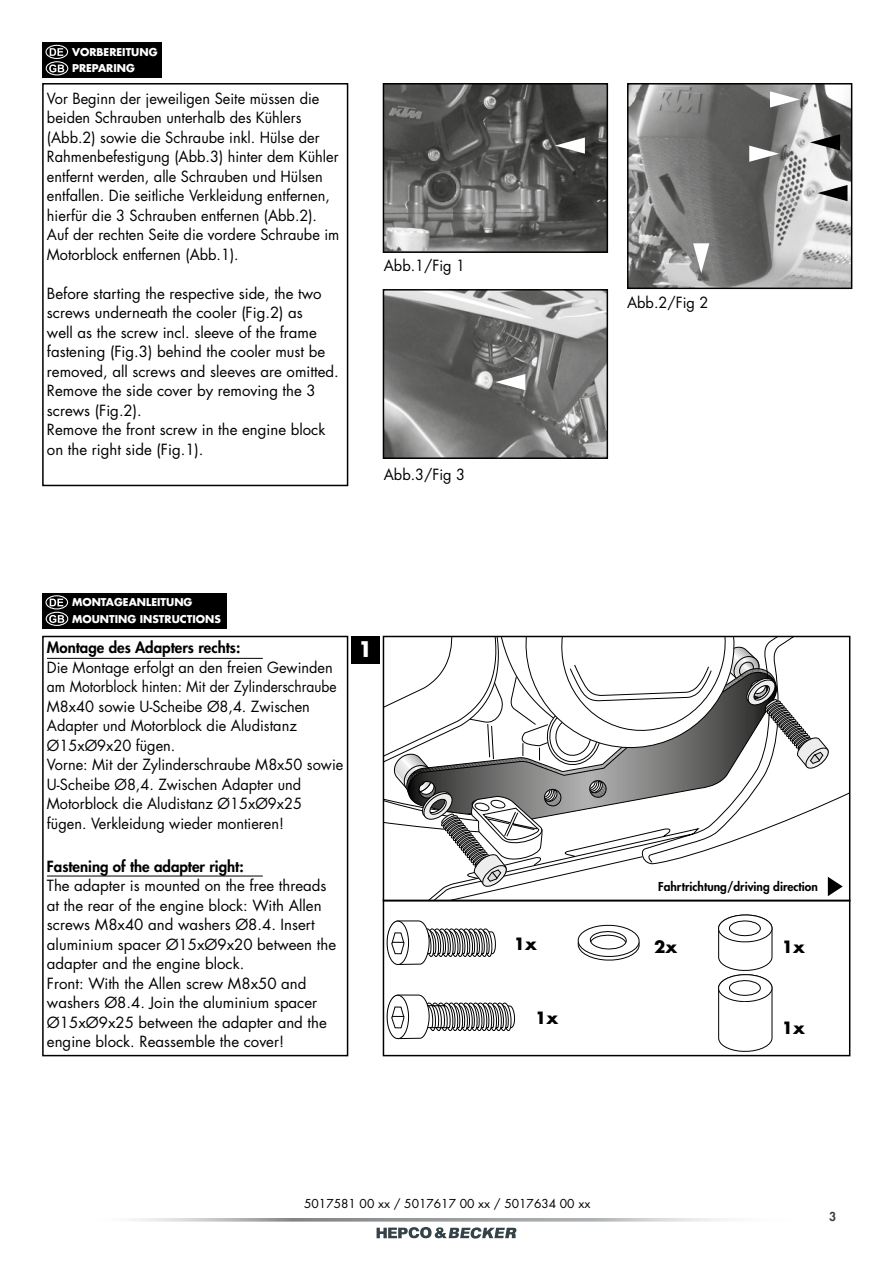
<style>
.page{position:relative;width:893px;height:1263px;background:#fff}
.page>*{position:absolute;margin:0;border:0;box-sizing:border-box;transform-origin:0 0}
.t1{font:700 21px "Futura Std";color:#fff}
.t2{font:700 16.5px "Futura Std";color:#000}
.t3{font:15px/19.5px "Futura Std";color:#000}
.t4{font:800 15px "Futura Std";color:#000}
.t5{font:12px "Futura Std";color:#000}
.t6{font:800 12px "Futura Std";color:#000}
.t7{font:800 12px "Futura Std";color:#354248}
.t8{font:700 10.5px/16.5px "Futura Std";color:#fff}
</style>
<div class="page">
<svg style="left:134px;top:1218px;width:593px;height:3px;background:#b3b4b5"></svg>
<svg style="left:377px;top:1227px;width:139px;height:11px"></svg>
<div style="left:43px;top:593px;width:184px;height:35px;background:#000"></div>
<svg style="left:50px;top:599px;width:13px;height:7px"></svg>
<div style="left:45px;top:595px;width:23px;height:14px;border:1px solid #fff;border-radius:50%"></div>
<svg style="left:49px;top:615px;width:15px;height:8px"></svg>
<div style="left:46px;top:612px;width:22px;height:14px;border:1px solid #fff;border-radius:50%"></div>
<div style="left:42px;top:636px;width:306px;height:420px;border:2px solid #000"></div>
<div style="left:383px;top:900px;width:467px;height:156px;border:2px solid #000"></div>
<div style="left:351px;top:636px;width:29px;height:27px;background:#000"></div>
<svg style="left:577px;top:924px;width:63px;height:37px"></svg>
<svg style="left:383px;top:636px;width:460px;height:260px"></svg>
<hr style="left:47px;top:658px;width:216px;height:1px;background:#000">
<hr style="left:47px;top:876px;width:216px;height:1px;background:#000">
<svg style="left:718px;top:914px;width:55px;height:138px"></svg>
<svg style="left:386px;top:920px;width:110px;height:45px"></svg>
<div style="left:43px;top:43px;width:119px;height:35px;background:#000"></div>
<svg style="left:50px;top:48px;width:13px;height:8px"></svg>
<div style="left:45px;top:45px;width:23px;height:14px;border:1px solid #fff;border-radius:50%"></div>
<svg style="left:49px;top:64px;width:15px;height:8px"></svg>
<div style="left:46px;top:61px;width:22px;height:14px;border:1px solid #fff;border-radius:50%"></div>
<div style="left:42px;top:83px;width:306px;height:403px;border:2px solid #000"></div>
<img style="left:386px;top:86px;width:219px;height:164px">
<div style="left:383px;top:83px;width:225px;height:170px;border:2px solid #000"></div>
<img style="left:386px;top:292px;width:219px;height:164px">
<div style="left:383px;top:289px;width:225px;height:170px;border:2px solid #000"></div>
<img style="left:630px;top:86px;width:219px;height:200px">
<div style="left:627px;top:83px;width:225px;height:206px;border:2px solid #000"></div>
<svg style="left:495px;top:374px;width:30px;height:16px"></svg>
<svg style="left:555px;top:137px;width:30px;height:17px"></svg>
<svg style="left:810px;top:134px;width:30px;height:16px"></svg>
<svg style="left:817px;top:185px;width:30px;height:16px"></svg>
<svg style="left:770px;top:91px;width:30px;height:17px"></svg>
<svg style="left:749px;top:146px;width:30px;height:16px"></svg>
<svg style="left:693px;top:243px;width:16px;height:30px"></svg>
<svg style="left:386px;top:994px;width:130px;height:46px"></svg>
<p class="t8" style="left:72px;top:43px;width:87px">VORBEREITUNG<br>PREPARING</p>
<p class="t3" style="left:47px;top:89px;width:294px">Vor Beginn der jeweiligen Seite müssen die beiden Schrauben unterhalb des Kühlers (Abb.2) sowie die Schraube inkl. Hülse der Rahmenbefestigung (Abb.3) hinter dem Kühler entfernt werden, alle Schrauben und Hülsen entfallen. Die seitliche Verkleidung entfernen, hierfür die 3 Schrauben entfernen (Abb.2).<br>Auf der rechten Seite die vordere Schraube im Motorblock entfernen (Abb.1).</p>
<p class="t3" style="left:47px;top:284px;width:293px">Before starting the respective side, the two screws underneath the cooler (Fig.2) as<br>well as the screw incl. sleeve of the frame fastening (Fig.3) behind the cooler must be removed, all screws and sleeves are omitted.<br>Remove the side cover by removing the 3 screws (Fig.2).<br>Remove the front screw in the engine block on the right side (Fig.1).</p>
<p class="t3" style="left:384px;top:256px;width:83px">Abb.1/Fig 1</p>
<p class="t3" style="left:384px;top:465px;width:83px">Abb.3/Fig 3</p>
<p class="t8" style="left:72px;top:594px;width:150px">MONTAGEANLEITUNG<br>MOUNTING INSTRUCTIONS</p>
<p class="t3" style="left:627px;top:293px;width:83px">Abb.2/Fig 2</p>
<p class="t4" style="left:47px;top:638px;width:195px">Montage des Adapters rechts:</p>
<p class="t3" style="left:47px;top:658px;width:298px">Die Montage erfolgt an den freien Gewinden am Motorblock hinten: Mit der Zylinderschraube M8x40 sowie U-Scheibe Ø8,4. Zwischen Adapter und Motorblock die Aludistanz Ø15xØ9x20 fügen.<br>Vorne: Mit der Zylinderschraube M8x50 sowie U-Scheibe Ø8,4. Zwischen Adapter und Motorblock die Aludistanz Ø15xØ9x25 fügen. Verkleidung wieder montieren!</p>
<p class="t4" style="left:47px;top:856px;width:198px">Fastening of the adapter right:</p>
<p class="t3" style="left:47px;top:876px;width:291px">The adapter is mounted on the free threads at the rear of the engine block: With Allen screws M8x40 and washers Ø8.4. Insert aluminium spacer Ø15xØ9x20 between the adapter and the engine block.<br>Front: With the Allen screw M8x50 and washers Ø8.4. Join the aluminium spacer Ø15xØ9x25 between the adapter and the engine block. Reassemble the cover!</p>
<p class="t6" style="left:658px;top:879px;width:161px">Fahrtrichtung/driving direction</p>
<h1 class="t1" style="left:358px;top:635px;width:16px">1</h1>
<p class="t2" style="left:514px;top:933px;width:25px">1x</p>
<p class="t2" style="left:654px;top:936px;width:25px">2x</p>
<p class="t2" style="left:782px;top:936px;width:25px">1x</p>
<p class="t2" style="left:535px;top:1007px;width:25px">1x</p>
<p class="t2" style="left:782px;top:1017px;width:25px">1x</p>
<p class="t5" style="left:304px;top:1196px;width:288px">5017581 00 xx / 5017617 00 xx / 5017634 00 xx</p>
<p class="t7" style="left:829px;top:1209px;width:8px">3</p>
</div>
